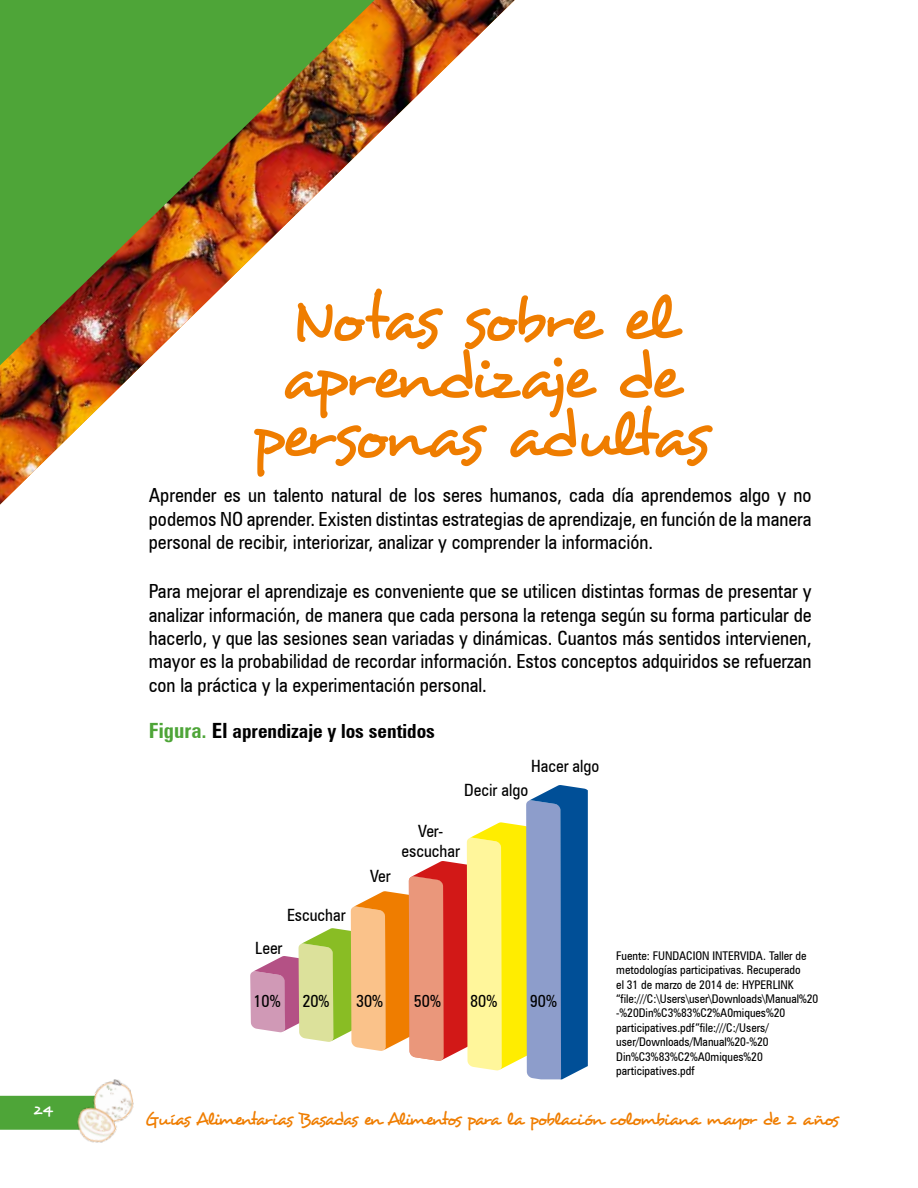
<style>
.page{position:relative;width:918px;height:1188px;background:#fff}
.page>*{position:absolute;margin:0;border:0;box-sizing:border-box;transform-origin:0 0}
.t1{font:66px/58.5px "Desyrel";letter-spacing:-.075em;color:#ef7d00;text-align:center}
.t2{font:condensed 19.5px/23.4px "Zurich BT";color:#000;text-align:justify}
.t3{font:700 condensed 19.5px "Zurich BT";color:#000}
.t4{font:18px "Desyrel";letter-spacing:-.095em;color:#ef7d00}
.t5{font:condensed 16.95px/20.2px "Zurich BT";color:#000;text-align:center}
.t6{font:16.5px "Desyrel";color:#fff}
.t7{font:condensed 12px/14.4px "Zurich BT";color:#000}
.s1{font-size:21px;color:#4ea538}
.s2{font-size:21px}
</style>
<div class="page">
<div style="left:0;top:1096px;width:98px;height:34px;background:#4ea538"></div>
<img style="left:66px;top:1079px;width:68px;height:64px">
<svg style="left:250px;top:785px;width:338px;height:294px"></svg>
<img style="left:0;top:0;width:515px;height:505px">
<img style="left:0;top:0;width:375px;height:365px">
<h1 class="t1" style="left:252px;top:290px;width:459px">Notas sobre el aprendizaje de personas adultas</h1>
<p class="t2" style="left:149px;top:484px;width:664px">Aprender es un talento natural de los seres humanos, cada día aprendemos algo y no podemos NO aprender. Existen distintas estrategias de aprendizaje, en función de la manera personal de recibir, interiorizar, analizar y comprender la información.</p>
<p class="t2" style="left:149px;top:579px;width:664px">Para mejorar el aprendizaje es conveniente que se utilicen distintas formas de presentar y analizar información, de manera que cada persona la retenga según su forma particular de hacerlo, y que las sesiones sean variadas y dinámicas. Cuantos más sentidos intervienen, mayor es la probabilidad de recordar información. Estos conceptos adquiridos se refuerzan con la práctica y la experimentación personal.</p>
<p class="t3" style="left:149px;top:719px;width:288px"><span class="s1">Figura.</span> <span class="s2">El</span> aprendizaje y los sentidos</p>
<p class="t5" style="left:531px;top:756px;width:70px">Hacer algo</p>
<p class="t5" style="left:464px;top:780px;width:66px">Decir algo</p>
<p class="t5" style="left:287px;top:904px;width:60px">Escuchar</p>
<p class="t5" style="left:255px;top:938px;width:29px">Leer</p>
<p class="t5" style="left:370px;top:866px;width:22px">Ver</p>
<p class="t5" style="left:402px;top:821px;width:60px">Ver&shy;escuchar</p>
<p class="t5" style="left:253px;top:991px;width:29px">10%</p>
<p class="t5" style="left:302px;top:991px;width:29px">20%</p>
<p class="t5" style="left:356px;top:991px;width:29px">30%</p>
<p class="t5" style="left:414px;top:991px;width:29px">50%</p>
<p class="t5" style="left:470px;top:991px;width:29px">80%</p>
<p class="t5" style="left:530px;top:991px;width:29px">90%</p>
<p class="t7" style="left:616px;top:948px;width:204px">Fuente: FUNDACION INTERVIDA. Taller de metodologías participativas. Recuperado<br>el 31 de marzo de 2014 de: HYPERLINK “file:///C:\Users\user\Downloads\Manual%20 -%20Din%C3%83%C2%A0miques%20 participatives.pdf”file:///C:/Users/ user/Downloads/Manual%20-%20<br>Din%C3%83%C2%A0miques%20 participatives.pdf</p>
<p class="t6" style="left:33px;top:1099px;width:21px">24</p>
<p class="t4" style="left:145px;top:1108px;width:695px">Guías Alimentarias Basadas en Alimentos para la población colombiana mayor de 2 años</p>
</div>
